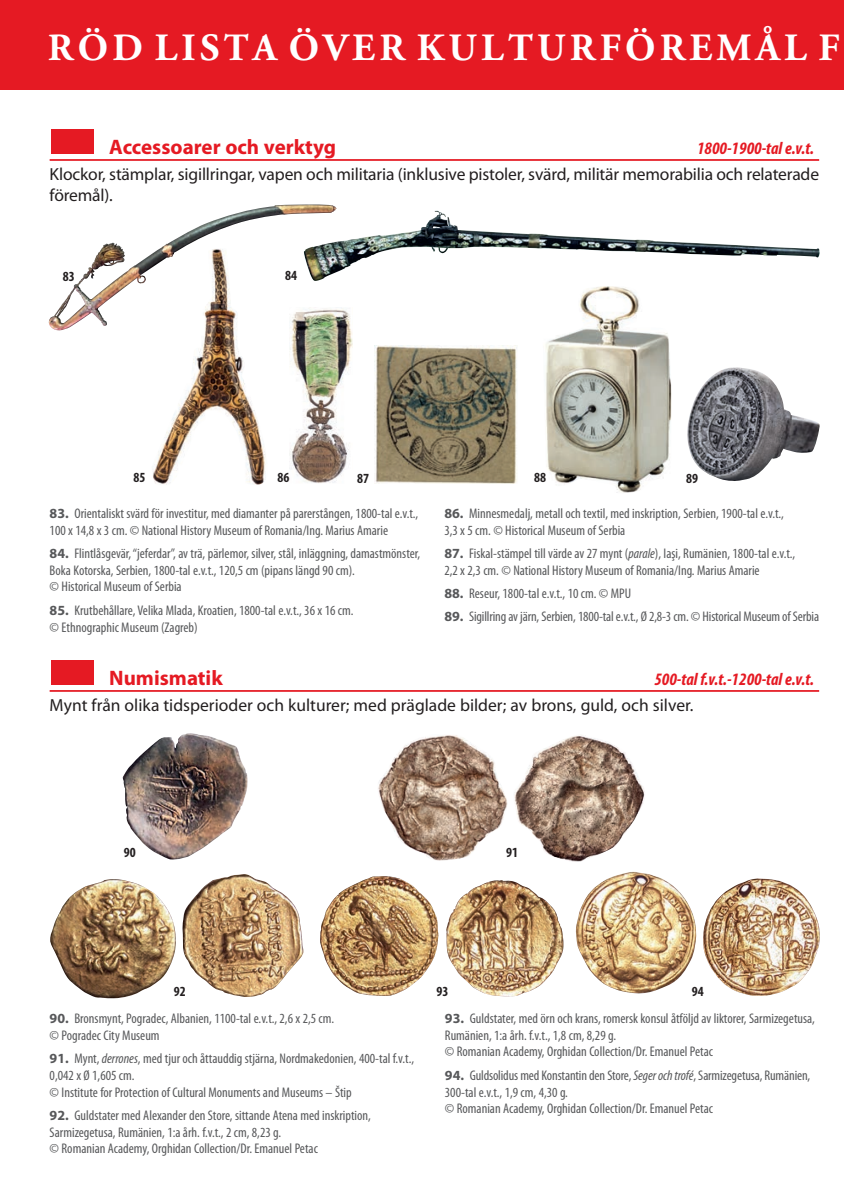
<style>
.page{position:relative;width:844px;height:1191px;background:#fff}
.page>*{position:absolute;margin:0;border:0;box-sizing:border-box;transform-origin:0 0}
.t1{font:700 38.5px "Adobe Garamond Pro";letter-spacing:.11em;color:#fff}
.t2{font:700 21px "Myriad Pro";color:#e51a23}
.t3{font:17.5px/21px "Myriad Pro";letter-spacing:-.01em;color:#231f20}
.t4{font:italic 700 condensed 17.5px "Myriad Pro";color:#e51a23}
.t5{font:condensed 14px/16.8px "Myriad Pro";color:#57585a}
.t6{font:700 condensed 14px "Myriad Pro";color:#231f20}
.s1{font-weight:700;font-stretch:normal}
.s2{font-style:italic}
</style>
<div class="page">
<div style="left:0;top:0;width:843px;height:89px;background:#e51a23"></div>
<hr style="left:50px;top:690px;width:769px;height:2px;background:#e51a23">
<div style="left:51px;top:660px;width:43px;height:25px;background:#e51a23"></div>
<img style="left:122px;top:733px;width:126px;height:126px">
<img style="left:378px;top:735px;width:130px;height:126px">
<img style="left:514px;top:735px;width:131px;height:127px">
<img style="left:50px;top:879px;width:126px;height:119px">
<img style="left:182px;top:874px;width:121px;height:123px">
<img style="left:320px;top:876px;width:118px;height:120px">
<img style="left:446px;top:880px;width:117px;height:116px">
<img style="left:703px;top:878px;width:117px;height:118px">
<img style="left:575px;top:871px;width:121px;height:123px">
<hr style="left:50px;top:159px;width:769px;height:2px;background:#e51a23">
<div style="left:51px;top:129px;width:43px;height:25px;background:#e51a23"></div>
<img style="left:545px;top:286px;width:127px;height:207px">
<img style="left:687px;top:367px;width:133px;height:114px">
<img style="left:78px;top:204px;width:233px;height:95px">
<img style="left:303px;top:211px;width:516px;height:71px">
<img style="left:375px;top:345px;width:142px;height:139px">
<img style="left:289px;top:308px;width:63px;height:175px">
<img style="left:151px;top:249px;width:119px;height:236px">
<h1 class="t1" style="left:48px;top:26px;width:792px">RÖD LISTA ÖVER KULTURFÖREMÅL F</h1>
<h2 class="t2" style="left:109px;top:135px;width:228px">Accessoarer och verktyg</h2>
<p class="t4" style="left:696px;top:139px;width:119px">1800-1900-tal e.v.t.</p>
<p class="t3" style="left:50px;top:164px;width:770px">Klockor, stämplar, sigillringar, vapen och militaria (inklusive pistoler, svärd, militär memorabilia och relaterade föremål).</p>
<p class="t6" style="left:63px;top:269px;width:13px">83</p>
<p class="t6" style="left:285px;top:268px;width:13px">84</p>
<p class="t6" style="left:277px;top:469px;width:13px">86</p>
<p class="t6" style="left:133px;top:470px;width:13px">85</p>
<p class="t6" style="left:357px;top:470px;width:13px">87</p>
<p class="t6" style="left:534px;top:469px;width:13px">88</p>
<p class="t6" style="left:686px;top:470px;width:13px">89</p>
<p class="t5" style="left:50px;top:505px;width:370px"><span class="s1">83.</span> Orientaliskt svärd för investitur, med diamanter på parerstången, 1800-tal e.v.t.,<br>100 x 14,8 x 3 cm. © National History Museum of Romania/Ing. Marius Amarie</p>
<p class="t5" style="left:50px;top:545px;width:372px"><span class="s1">84.</span> Flintlåsgevär, “jeferdar”, av trä, pärlemor, silver, stål, inläggning, damastmönster,<br>Boka Kotorska, Serbien, 1800-tal e.v.t., 120,5 cm (pipans längd 90 cm).<br>© Historical Museum of Serbia</p>
<p class="t5" style="left:50px;top:602px;width:305px"><span class="s1">85.</span> Krutbehållare, Velika Mlada, Kroatien, 1800-tal e.v.t., 36 x 16 cm. © Ethnographic Museum (Zagreb)</p>
<p class="t5" style="left:444px;top:505px;width:341px"><span class="s1">86.</span> Minnesmedalj, metall och textil, med inskription, Serbien, 1900-tal e.v.t.,<br>3,3 x 5 cm. © Historical Museum of Serbia</p>
<p class="t5" style="left:444px;top:545px;width:352px"><span class="s1">87.</span> Fiskal-stämpel till värde av 27 mynt (<span class="s2">parale</span>), Iaşi, Rumänien, 1800-tal e.v.t.,<br>2,2 x 2,3 cm. © National History Museum of Romania/Ing. Marius Amarie</p>
<p class="t5" style="left:444px;top:585px;width:188px"><span class="s1">88.</span> Reseur, 1800-tal e.v.t., 10 cm. © MPU</p>
<p class="t5" style="left:444px;top:608px;width:376px"><span class="s1">89.</span> Sigillring av järn, Serbien, 1800-tal e.v.t., Ø 2,8-3 cm. © Historical Museum of Serbia</p>
<h2 class="t2" style="left:109px;top:666px;width:115px">Numismatik</h2>
<p class="t4" style="left:654px;top:669px;width:161px">500-tal f.v.t.-1200-tal e.v.t.</p>
<p class="t3" style="left:50px;top:694px;width:645px">Mynt från olika tidsperioder och kulturer; med präglade bilder; av brons, guld, och silver.</p>
<p class="t6" style="left:124px;top:845px;width:13px">90</p>
<p class="t6" style="left:506px;top:845px;width:13px">91</p>
<p class="t6" style="left:174px;top:983px;width:13px">92</p>
<p class="t6" style="left:436px;top:983px;width:13px">93</p>
<p class="t6" style="left:691px;top:983px;width:13px">94</p>
<p class="t5" style="left:50px;top:1010px;width:286px"><span class="s1">90.</span> Bronsmynt, Pogradec, Albanien, 1100-tal e.v.t., 2,6 x 2,5 cm. © Pogradec City Museum</p>
<p class="t5" style="left:50px;top:1050px;width:366px"><span class="s1">91.</span> Mynt, <span class="s2">derrones</span>, med tjur och åttauddig stjärna, Nordmakedonien, 400-tal f.v.t.,<br>0,042 x Ø 1,605 cm.<br>© Institute for Protection of Cultural Monuments and Museums – Štip</p>
<p class="t5" style="left:50px;top:1107px;width:323px"><span class="s1">92.</span> Guldstater med Alexander den Store, sittande Atena med inskription,<br>Sarmizegetusa, Rumänien, 1:a årh. f.v.t., 2 cm, 8,23 g.<br>© Romanian Academy, Orghidan Collection/Dr. Emanuel Petac</p>
<p class="t5" style="left:445px;top:1010px;width:371px"><span class="s1">93.</span> Guldstater, med örn och krans, romersk konsul åtföljd av liktorer, Sarmizegetusa,<br>Rumänien, 1:a årh. f.v.t., 1,8 cm, 8,29 g.<br>© Romanian Academy, Orghidan Collection/Dr. Emanuel Petac</p>
<p class="t5" style="left:445px;top:1067px;width:367px"><span class="s1">94.</span> Guldsolidus med Konstantin den Store, <span class="s2">Seger och trofé</span>, Sarmizegetusa, Rumänien,<br>300-tal e.v.t., 1,9 cm, 4,30 g.<br>© Romanian Academy, Orghidan Collection/Dr. Emanuel Petac</p>
</div>
